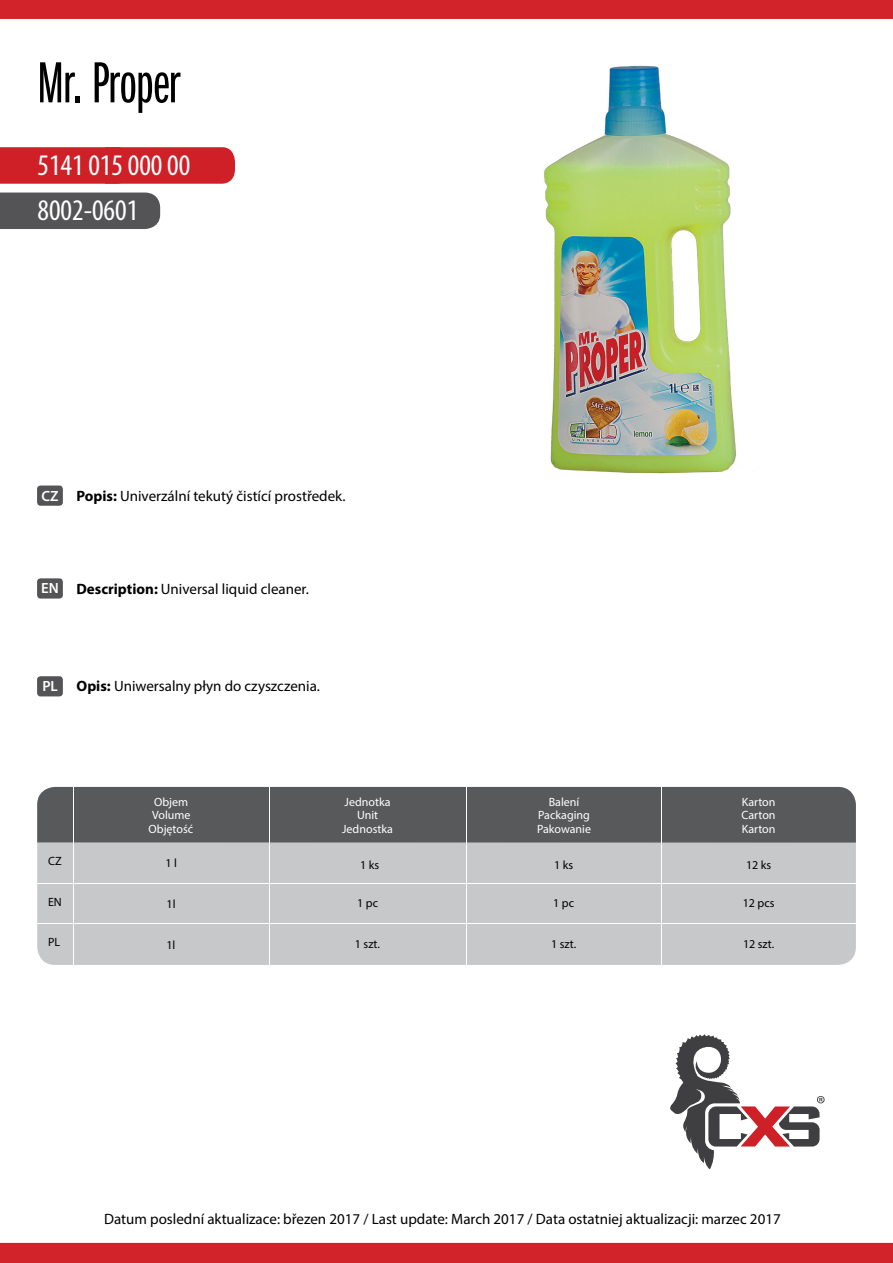
<style>
.page{position:relative;width:893px;height:1263px;background:#fff}
.page>*{position:absolute;margin:0;border:0;box-sizing:border-box;transform-origin:0 0}
.t1{font:60px "Franklin Got Itc DOT Boo Ext Com";letter-spacing:-.01em;color:#000}
.t2{font:condensed 30px "Myriad Pro";color:#fff}
.t3{font:15px "Myriad Pro";color:#000}
.t4{font:600 14.85px "Myriad Pro";color:#fff}
.t5{font:12px "Myriad Pro";color:#fff}
.t6{font:12px "Myriad Pro";color:#000}
.s1{font-weight:700}
</style>
<div class="page">
<div style="left:0;top:147px;width:235px;height:37px;background:#cf2027"></div>
<div style="left:0;top:193px;width:160px;height:36px;background:#545456"></div>
<img style="left:544px;top:65px;width:193px;height:409px">
<svg style="left:670px;top:1034px;width:155px;height:135px"></svg>
<div style="left:37px;top:485px;width:26px;height:21px;background:#545456;border-radius:3px"></div>
<div style="left:37px;top:578px;width:26px;height:21px;background:#545456;border-radius:3px"></div>
<div style="left:37px;top:676px;width:26px;height:20px;background:#545456;border-radius:3px"></div>
<div style="left:0;top:0;width:893px;height:19px;background:#d2232a"></div>
<div style="left:0;top:1243px;width:893px;height:20px;background:#d2232a"></div>
<div style="left:37px;top:787px;width:819px;height:178px;background:#c7c8ca;border-radius:18px"></div>
<div style="left:37px;top:787px;width:819px;height:55px;background:#58595b"></div>
<hr style="left:37px;top:923px;width:819px;height:1px;background:#fff">
<hr style="left:37px;top:883px;width:819px;height:1px;background:#fff">
<hr style="left:73px;top:787px;width:1px;height:178px;background:#fff">
<hr style="left:661px;top:787px;width:1px;height:178px;background:#fff">
<hr style="left:466px;top:787px;width:1px;height:178px;background:#fff">
<hr style="left:269px;top:787px;width:1px;height:178px;background:#fff">
<h1 class="t1" style="left:37px;top:51px;width:144px">Mr. Proper</h1>
<h2 class="t2" style="left:38px;top:147px;width:154px">5141 015 000 00</h2>
<h2 class="t2" style="left:38px;top:192px;width:102px">8002-0601</h2>
<p class="t4" style="left:42px;top:486px;width:19px">CZ</p>
<p class="t3" style="left:77px;top:486px;width:271px"><span class="s1">Popis:</span> Univerzální tekutý čistící prostředek.</p>
<p class="t4" style="left:41px;top:579px;width:19px">EN</p>
<p class="t3" style="left:77px;top:579px;width:234px"><span class="s1">Description:</span> Universal liquid cleaner.</p>
<p class="t4" style="left:42px;top:677px;width:17px">PL</p>
<p class="t3" style="left:77px;top:677px;width:245px"><span class="s1">Opis:</span> Uniwersalny płyn do czyszczenia.</p>
<p class="t5" style="left:154px;top:794px;width:36px">Objem</p>
<p class="t5" style="left:149px;top:821px;width:46px">Objętość</p>
<p class="t5" style="left:152px;top:808px;width:40px">Volume</p>
<p class="t5" style="left:345px;top:794px;width:48px">Jednotka</p>
<p class="t5" style="left:342px;top:821px;width:52px">Jednostka</p>
<p class="t5" style="left:357px;top:808px;width:23px">Unit</p>
<p class="t5" style="left:549px;top:794px;width:32px">Balení</p>
<p class="t5" style="left:537px;top:821px;width:56px">Pakowanie</p>
<p class="t5" style="left:538px;top:808px;width:53px">Packaging</p>
<p class="t5" style="left:742px;top:794px;width:35px">Karton</p>
<p class="t5" style="left:742px;top:821px;width:35px">Karton</p>
<p class="t5" style="left:742px;top:808px;width:36px">Carton</p>
<p class="t6" style="left:48px;top:854px;width:15px">CZ</p>
<p class="t6" style="left:165px;top:856px;width:13px">1 l</p>
<p class="t6" style="left:746px;top:858px;width:27px">12 ks</p>
<p class="t6" style="left:360px;top:858px;width:21px">1 ks</p>
<p class="t6" style="left:554px;top:858px;width:21px">1 ks</p>
<p class="t6" style="left:48px;top:894px;width:15px">EN</p>
<p class="t6" style="left:167px;top:896px;width:10px">1l</p>
<p class="t6" style="left:357px;top:896px;width:22px">1 pc</p>
<p class="t6" style="left:553px;top:896px;width:22px">1 pc</p>
<p class="t6" style="left:743px;top:896px;width:33px">12 pcs</p>
<p class="t6" style="left:48px;top:935px;width:14px">PL</p>
<p class="t6" style="left:166px;top:937px;width:10px">1l</p>
<p class="t6" style="left:355px;top:937px;width:27px">1 szt.</p>
<p class="t6" style="left:551px;top:937px;width:27px">1 szt.</p>
<p class="t6" style="left:743px;top:937px;width:33px">12 szt.</p>
<p class="t3" style="left:104px;top:1209px;width:678px">Datum poslední aktualizace: březen 2017 / Last update: March 2017 / Data ostatniej aktualizacji: marzec 2017</p>
</div>
